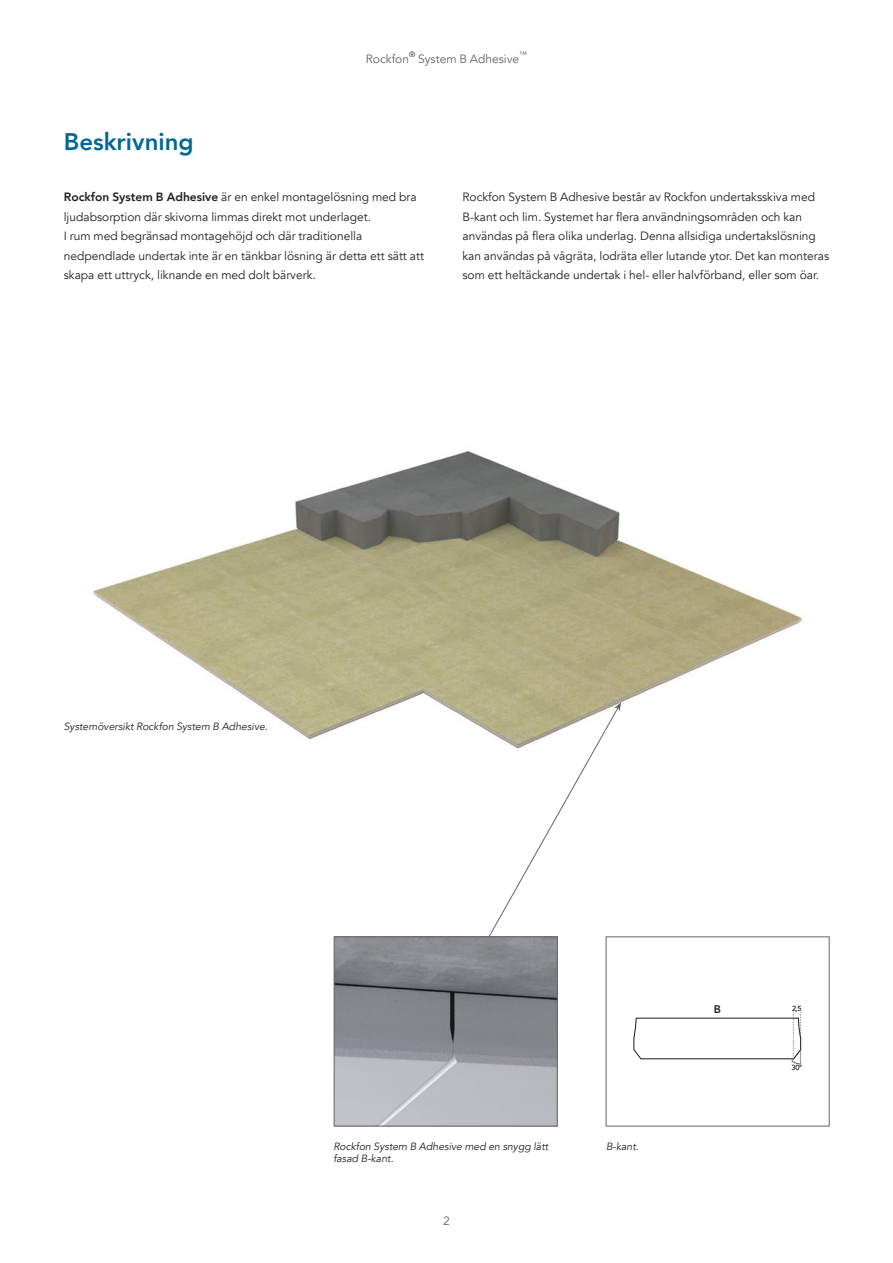
<style>
.page{position:relative;width:893px;height:1263px;background:#fff}
.page>*{position:absolute;margin:0;border:0;box-sizing:border-box;transform-origin:0 0}
.t1{font:800 24px "Avenir";color:#006893}
.t2{font:12px/19.5px "Avenir";color:#231f20}
.t3{font:12px "Avenir";color:#636466}
.t4{font:800 10.95px "Avenir";color:#231f20}
.t5{font:italic 10.5px "Avenir";color:#231f20}
.t6{font:7.8px "Avenir";color:#231f20}
.t7{font:7.8px "Avenir";color:#636466}
.t8{font:500 7.35px "Avenir";color:#000}
.s1{font-weight:800}
</style>
<div class="page">
<img style="left:93px;top:451px;width:737px;height:596px">
<img style="left:336px;top:939px;width:219px;height:185px">
<div style="left:334px;top:937px;width:223px;height:189px;border:1px solid #636466"></div>
<svg style="left:489px;top:702px;width:132px;height:235px"></svg>
<svg style="left:633px;top:1012px;width:169px;height:52px"></svg>
<p class="t3" style="left:366px;top:52px;width:45px">Rockfon</p>
<p class="t6" style="left:409px;top:50px;width:8px">®</p>
<p class="t3" style="left:418px;top:52px;width:103px">System B Adhesive</p>
<p class="t7" style="left:519px;top:50px;width:9px">™</p>
<h1 class="t1" style="left:64px;top:123px;width:131px">Beskrivning</h1>
<p class="t2" style="left:64px;top:188px;width:362px"><span class="s1">Rockfon System B Adhesive</span> är en enkel montagelösning med bra ljudabsorption där skivorna limmas direkt mot underlaget.<br>I rum med begränsad montagehöjd och där traditionella nedpendlade undertak inte är en tänkbar lösning är detta ett sätt att skapa ett uttryck, liknande en med dolt bärverk.</p>
<p class="t2" style="left:462px;top:188px;width:368px">Rockfon System B Adhesive består av Rockfon undertaksskiva med B-kant och lim. Systemet har flera användningsområden och kan användas på flera olika underlag. Denna allsidiga undertakslösning kan användas på vågräta, lodräta eller lutande ytor. Det kan monteras som ett heltäckande undertak i hel- eller halvförband, eller som öar.</p>
<p class="t5" style="left:64px;top:720px;width:206px">Systemöversikt Rockfon System B Adhesive.</p>
<p class="t5" style="left:333px;top:1139px;width:216px">Rockfon System B Adhesive med en snygg lätt</p>
<p class="t5" style="left:606px;top:1139px;width:34px">B-kant.</p>
<p class="t5" style="left:333px;top:1152px;width:62px">fasad B-kant.</p>
<p class="t3" style="left:443px;top:1213px;width:8px">2</p>
<p class="t4" style="left:714px;top:1000px;width:9px">B</p>
<p class="t8" style="left:792px;top:1002px;width:11px">2,5</p>
<p class="t8" style="left:791px;top:1061px;width:12px">30°</p>
</div>
